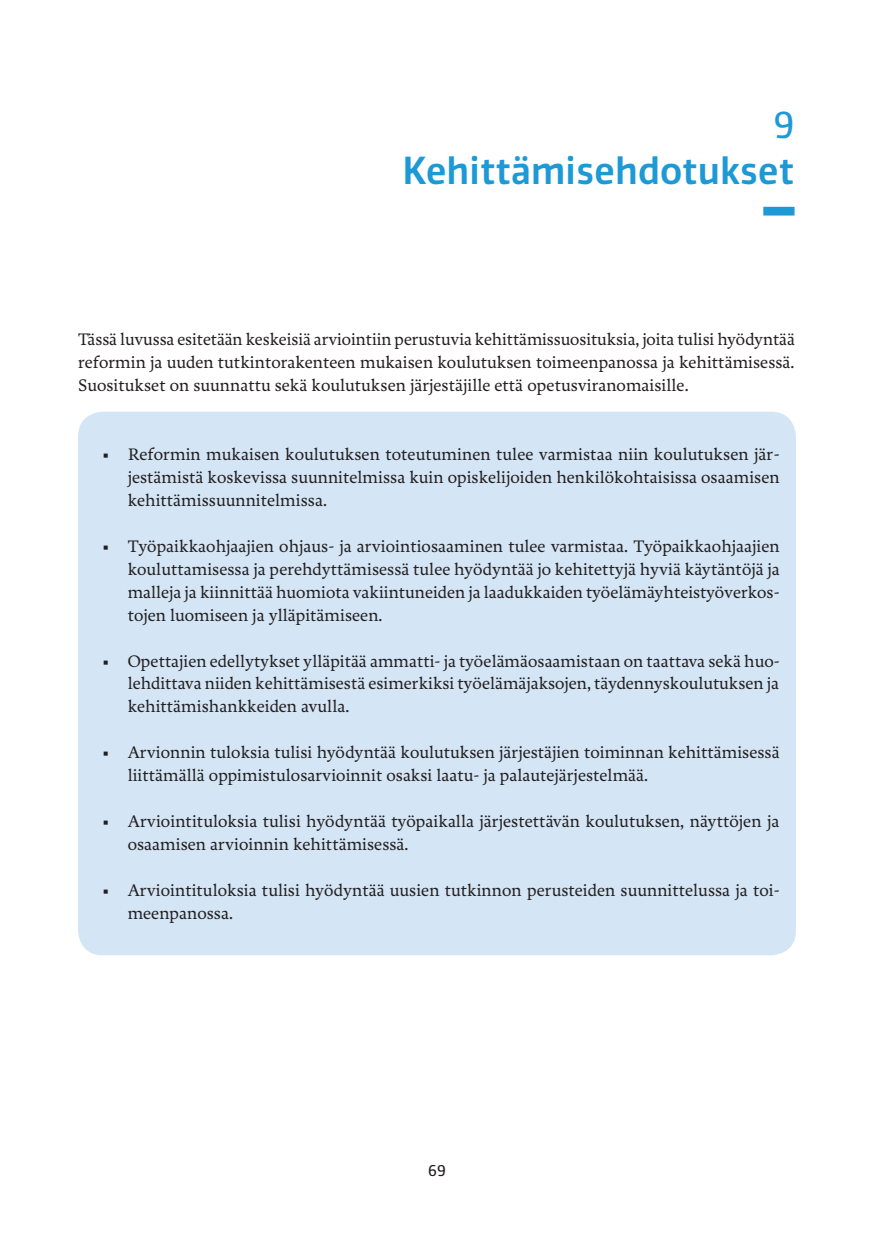
<style>
.page{position:relative;width:874px;height:1241px;background:#fff}
.page>*{position:absolute;margin:0;border:0;box-sizing:border-box;transform-origin:0 0}
._176_x_250_-_Otsikko{font:500 36.75px/45.9px "Vinkel";letter-spacing:-.005em;color:#1d99d6;text-align:right}
._176_x_250_-_LEIPÄi{font:500 17.32px/22.9px "Freya";letter-spacing:.005em;color:#231f20;text-align:justify}
.t1{font:15.4px "Vinkel";color:#231f20}
.s1{font-weight:400}
</style>
<div class="page">
<div style="left:763px;top:207px;width:31px;height:8px;background:#1d99d6"></div>
<div style="left:78px;top:411px;width:717px;height:544px;background:#d4e5f5;border-radius:25px"></div>
<p class="_176_x_250_-_Otsikko" style="left:402px;top:102px;width:393px"><span class="s1">9<br></span>Kehittämisehdotukset</p>
<p class="_176_x_250_-_LEIPÄi" style="left:78px;top:328px;width:718px">Tässä luvussa esitetään keskeisiä arviointiin perustuvia kehittämissuosituksia, joita tulisi hyödyntää reformin ja uuden tutkintorakenteen mukaisen koulutuksen toimeenpanossa ja kehittämisessä.<br>Suositukset on suunnattu sekä koulutuksen järjestäjille että opetusviranomaisille.</p>
<p class="_176_x_250_-_LEIPÄi" style="left:128px;top:443px;width:653px;text-indent:-24px">▪ Reformin mukaisen koulutuksen toteutuminen tulee varmistaa niin koulutuksen jär&shy;jestämistä koskevissa suunnitelmissa kuin opiskelijoiden henkilökohtaisissa osaamisen kehittämissuunnitelmissa.</p>
<p class="_176_x_250_-_LEIPÄi" style="left:128px;top:535px;width:653px;text-indent:-24px">▪ Työpaikkaohjaajien ohjaus- ja arviointiosaaminen tulee varmistaa. Työpaikkaohjaajien kouluttamisessa ja perehdyttämisessä tulee hyödyntää jo kehitettyjä hyviä käytäntöjä ja malleja ja kiinnittää huomiota vakiintuneiden ja laadukkaiden työelämäyhteistyöverkos&shy;tojen luomiseen ja ylläpitämiseen.</p>
<p class="_176_x_250_-_LEIPÄi" style="left:128px;top:649px;width:653px;text-indent:-24px">▪ Opettajien edellytykset ylläpitää ammatti- ja työelämäosaamistaan on taattava sekä huo&shy;lehdittava niiden kehittämisestä esimerkiksi työelämäjaksojen, täydennyskoulutuksen ja kehittämishankkeiden avulla.</p>
<p class="_176_x_250_-_LEIPÄi" style="left:128px;top:741px;width:653px;text-indent:-24px">▪ Arvionnin tuloksia tulisi hyödyntää koulutuksen järjestäjien toiminnan kehittämisessä liittämällä oppimistulosarvioinnit osaksi laatu- ja palautejärjestelmää.</p>
<p class="_176_x_250_-_LEIPÄi" style="left:128px;top:810px;width:652px;text-indent:-24px">▪ Arviointituloksia tulisi hyödyntää työpaikalla järjestettävän koulutuksen, näyttöjen ja osaamisen arvioinnin kehittämisessä.</p>
<p class="_176_x_250_-_LEIPÄi" style="left:128px;top:879px;width:653px;text-indent:-24px">▪ Arviointituloksia tulisi hyödyntää uusien tutkinnon perusteiden suunnittelussa ja toi&shy;meenpanossa.</p>
<p class="t1" style="left:428px;top:1159px;width:19px">69</p>
</div>
